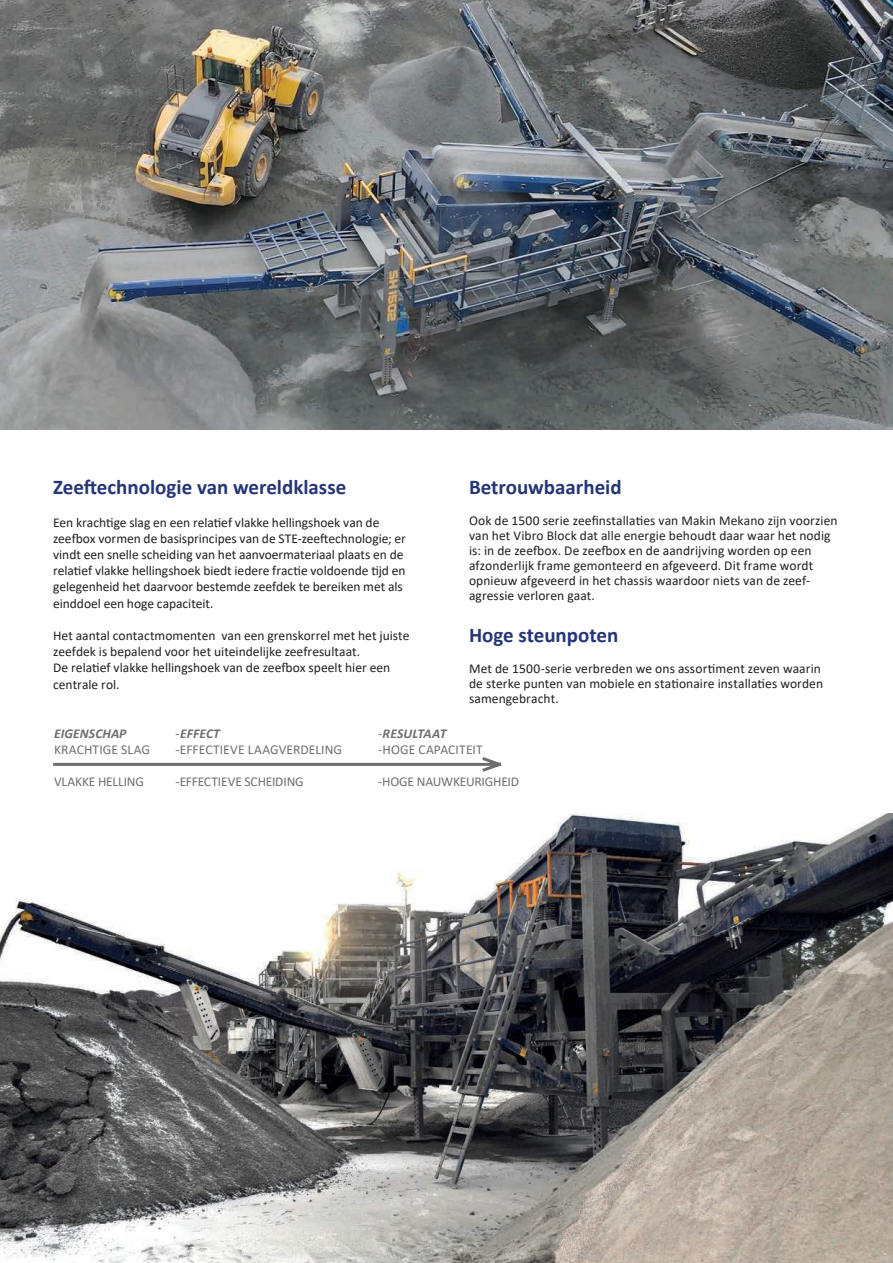
<style>
.page{position:relative;width:893px;height:1263px;background:#fff}
.page>*{position:absolute;margin:0;border:0;box-sizing:border-box;transform-origin:0 0}
.t1{font:700 21px "Calibri";color:#253678}
.t2{font:13.5px/16.2px "Calibri";letter-spacing:.005em;color:#221f1f}
.t3{font:13.5px "Calibri";letter-spacing:-.005em;color:#6c6e70}
.t4{font:italic 700 13.5px "Calibri";letter-spacing:.01em;color:#6c6e70}
.s1{font-weight:400}
</style>
<div class="page">
<svg style="left:53px;top:757px;width:449px;height:15px"></svg>
<img style="left:0;top:813px;width:893px;height:450px">
<img style="left:0;top:0;width:893px;height:430px">
<h1 class="t1" style="left:53px;top:472px;width:295px">Zee昀琀echnologie van wereldklasse</h1>
<p class="t2" style="left:53px;top:514px;width:354px">Een krach琀椀ge slag en een rela琀椀ef vlakke hellingshoek van de<br>zee昀戀ox vormen de basisprincipes van de STE-zee昀琀echnologie; er vindt een snelle scheiding van het aanvoermateriaal plaats en de rela琀椀ef vlakke hellingshoek biedt iedere frac琀椀e voldoende 琀椀jd en gelegenheid het daarvoor bestemde zeefdek te bereiken met als einddoel een hoge capaciteit.</p>
<p class="t2" style="left:53px;top:627px;width:358px">Het aantal contactmomenten van een grenskorrel met het juiste zeefdek is bepalend voor het uiteindelijke zeefresultaat.<br>De rela琀椀ef vlakke hellingshoek van de zee昀戀ox speelt hier een centrale rol.</p>
<h1 class="t1" style="left:469px;top:472px;width:154px">Betrouwbaarheid</h1>
<p class="t2" style="left:469px;top:513px;width:370px;line-height:15px">Ook de 1500 serie zee昀椀nstalla琀椀es van Makin Mekano zijn voorzien van het Vibro Block dat alle energie behoudt daar waar het nodig is: in de zee昀戀ox. De zee昀戀ox en de aandrijving worden op een afzonderlijk frame gemonteerd en afgeveerd. Dit frame wordt opnieuw afgeveerd in het chassis waardoor niets van de zeef&shy;agressie verloren gaat.</p>
<h1 class="t1" style="left:469px;top:620px;width:151px">Hoge steunpoten</h1>
<p class="t2" style="left:469px;top:661px;width:356px;line-height:15px">Met de 1500-serie verbreden we ons assor琀椀ment zeven waarin de sterke punten van mobiele en sta琀椀onaire installa琀椀es worden samengebracht.</p>
<p class="t4" style="left:54px;top:725px;width:74px">EIGENSCHAP</p>
<p class="t4" style="left:175px;top:725px;width:46px"><span class="s1">-</span>EFFECT</p>
<p class="t4" style="left:378px;top:725px;width:70px"><span class="s1">-</span>RESULTAAT</p>
<p class="t3" style="left:54px;top:740px;width:98px">KRACHTIGE SLAG</p>
<p class="t3" style="left:176px;top:740px;width:168px">-EFFECTIEVE LAAGVERDELING</p>
<p class="t3" style="left:378px;top:740px;width:106px">-HOGE CAPACITEIT</p>
<p class="t3" style="left:54px;top:772px;width:91px">VLAKKE HELLING</p>
<p class="t3" style="left:176px;top:772px;width:130px">-EFFECTIEVE SCHEIDING</p>
<p class="t3" style="left:378px;top:772px;width:143px">-HOGE NAUWKEURIGHEID</p>
</div>
